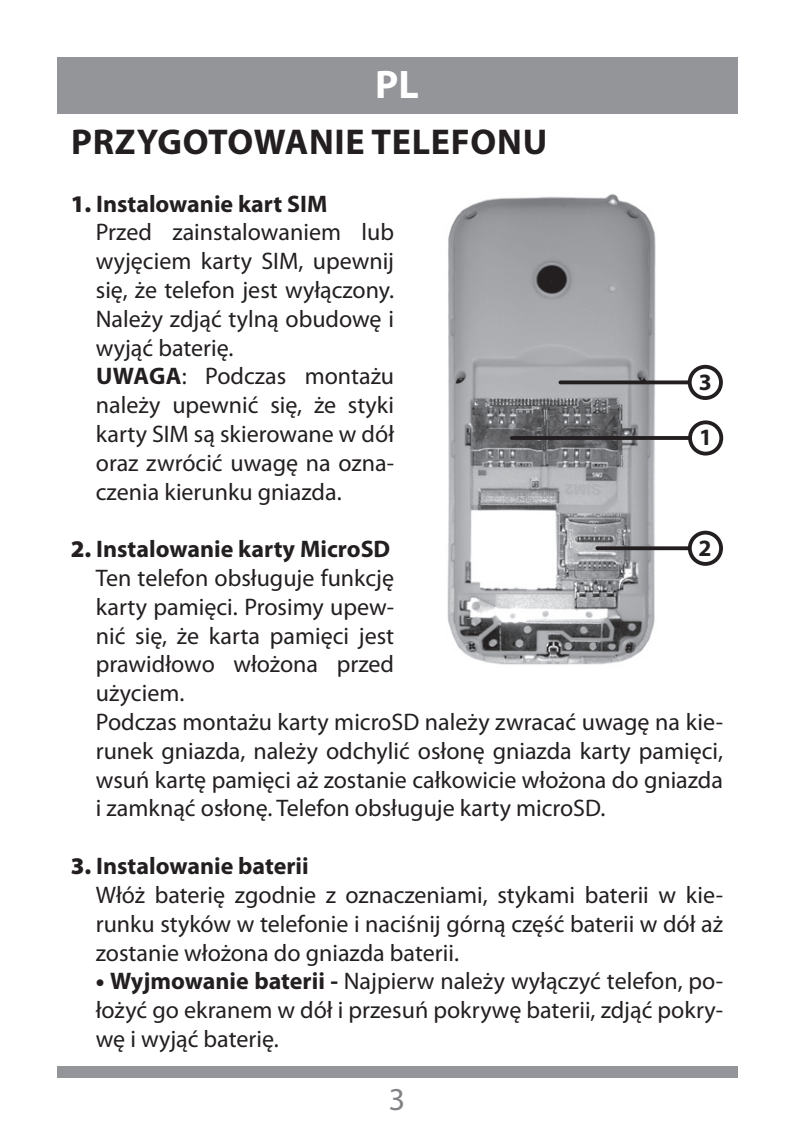
<style>
.page{position:relative;width:794px;height:1134px;background:#fff}
.page>*{position:absolute;margin:0;border:0;box-sizing:border-box;transform-origin:0 0}
.t1{font:700 40px "Myriad Pro";color:#fff}
.t2{font:700 36px "Myriad Pro";letter-spacing:.02em;color:#231f20}
.t3{font:32px "Myriad Pro";color:#808285}
.t4{font:24px/28.8px "Myriad Pro";color:#231f20}
.t5{font:700 23.6px "Myriad Pro";color:#231f20}
.s1{font-weight:900}
.s2{font-weight:700}
</style>
<div class="page">
<div style="left:57px;top:57px;width:680px;height:56px;background:#939598"></div>
<div style="left:57px;top:1066px;width:680px;height:11px;background:#939598"></div>
<img style="left:447px;top:194px;width:209px;height:471px">
<svg style="left:556px;top:363px;width:167px;height:39px"></svg>
<svg style="left:593px;top:529px;width:130px;height:39px"></svg>
<svg style="left:508px;top:418px;width:216px;height:39px"></svg>
<h1 class="t1" style="left:375px;top:62px;width:45px">PL</h1>
<h2 class="t2" style="left:71px;top:122px;width:477px">PRZYGOTOWANIE TELEFONU</h2>
<p class="t4" style="left:96px;top:190px;width:300px;text-indent:-25px"><span class="s1">1.</span> <span class="s2">Instalowanie kart SIM<br></span>Przed zainstalowaniem lub wyjęciem karty SIM, upewnij się, że telefon jest wyłączony.<br>Należy zdjąć tylną obudowę i wyjąć baterię.<br><span class="s2">UWAGA</span>: Podczas montażu należy upewnić się, że styki karty SIM są skierowane w dół oraz zwrócić uwagę na ozna&shy;czenia kierunku gniazda.</p>
<p class="t4" style="left:96px;top:535px;width:629px;text-indent:-25px"><span class="s1">2.</span> <span class="s2">Instalowanie karty MicroSD<br></span>Ten telefon obsługuje funkcję<br>karty pamięci. Prosimy upew-<br>nić się, że karta pamięci jest<br>prawidłowo włożona przed<br>użyciem.<br>Podczas montażu karty microSD należy zwracać uwagę na kie&shy;runek gniazda, należy odchylić osłonę gniazda karty pamięci, wsuń kartę pamięci aż zostanie całkowicie włożona do gniazda i zamknąć osłonę. Telefon obsługuje karty microSD.</p>
<p class="t4" style="left:96px;top:852px;width:629px;text-indent:-25px"><span class="s1">3.</span> <span class="s2">Instalowanie baterii<br></span>Włóż baterię zgodnie z oznaczeniami, stykami baterii w kie&shy;runku styków w telefonie i naciśnij górną część baterii w dół aż zostanie włożona do gniazda baterii.</p>
<p class="t4" style="left:96px;top:967px;width:629px;text-align:justify"><span class="s1">•</span> <span class="s2">Wyjmowanie baterii -</span> Najpierw należy wyłączyć telefon, po&shy;łożyć go ekranem w dół i przesuń pokrywę baterii, zdjąć pokry&shy;wę i wyjąć baterię.</p>
<p class="t5" style="left:699px;top:369px;width:15px">3</p>
<p class="t5" style="left:699px;top:424px;width:15px">1</p>
<p class="t5" style="left:698px;top:534px;width:15px">2</p>
<h3 class="t3" style="left:389px;top:1081px;width:18px">3</h3>
</div>
